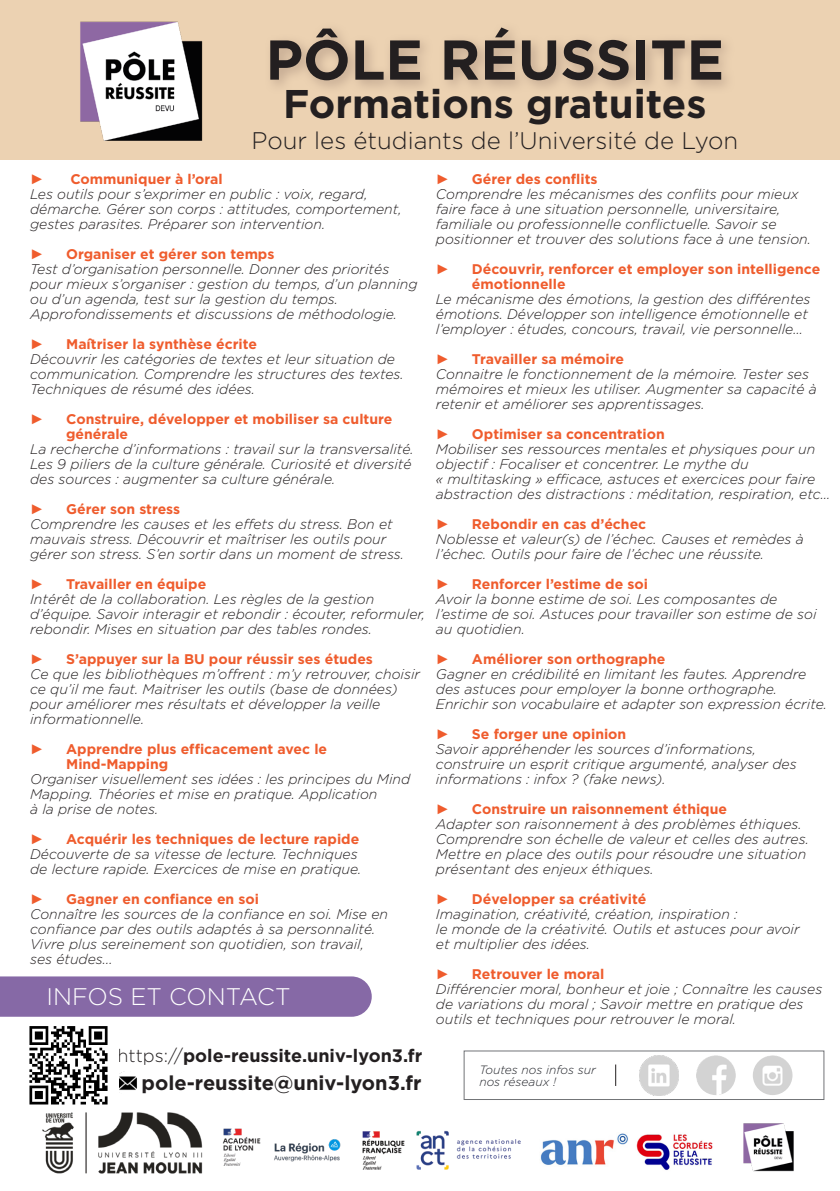
<style>
.page{position:relative;width:840px;height:1191px;background:#fff}
.page>*{position:absolute;margin:0;border:0;box-sizing:border-box;transform-origin:0 0}
.t1{font:700 56px "Gotham";color:#231f20}
.t2{font:700 40px "Gotham";color:#231f20}
.t3{font:300 24px "Gotham";color:#231f20}
.t4{font:300 24px "Gotham";color:#fff}
.Style_de_paragraphe_1{font:700 20px "Gotham";color:#231f20}
.Style_de_paragraphe_1-2{font:700 18px "Gotham";color:#231f20}
.t5{font:italic 300 14px/15px "Gotham";color:#231f20}
.t6{font:700 14px/15px "Gotham";color:#ef5c2d}
.t7{font:14px "Arial";color:#ef5c2d}
.PETIT{font:italic 300 12px/12px "Gotham";color:#23252b}
.s1{font-weight:300}
</style>
<div class="page">
<div style="left:0;top:976px;width:371px;height:40px;background:#8669a6"></div>
<div style="left:0;top:0;width:839px;height:160px;background:#ecd2b2"></div>
<div style="left:263px;top:22px;width:471px;height:73px;background:#b29884;opacity:.75"></div>
<img style="left:80px;top:21px;width:123px;height:120px">
<img style="left:119px;top:1071px;width:18px;height:19px">
<img style="left:29px;top:1026px;width:79px;height:79px">
<img style="left:695px;top:1055px;width:40px;height:40px;border-radius:20px">
<img style="left:752px;top:1055px;width:40px;height:40px;border-radius:20px">
<img style="left:639px;top:1055px;width:39px;height:40px">
<svg style="left:615px;top:1064px;width:1px;height:22px"></svg>
<img style="left:42px;top:1112px;width:161px;height:62px">
<img style="left:274px;top:1139px;width:67px;height:23px">
<img style="left:223px;top:1128px;width:38px;height:38px">
<img style="left:362px;top:1130px;width:159px;height:40px">
<img style="left:636px;top:1134px;width:77px;height:36px">
<img style="left:540px;top:1133px;width:88px;height:32px">
<img style="left:743px;top:1123px;width:51px;height:49px">
<p class="t1" style="left:265px;top:27px;width:460px">PÔLE RÉUSSITE</p>
<p class="t2" style="left:283px;top:81px;width:425px">Formations gratuites</p>
<p class="t3" style="left:251px;top:127px;width:488px">Pour les étudiants de l’Université de Lyon</p>
<p class="t7" style="left:30px;top:169px;width:15px">►</p>
<p class="t6" style="left:70px;top:171px;width:154px">Communiquer à l’oral</p>
<p class="t5" style="left:30px;top:186px;width:373px">Les outils pour s’exprimer en public : voix, regard, démarche. Gérer son corps : attitudes, comportement, gestes parasites. Préparer son intervention.</p>
<p class="t7" style="left:30px;top:244px;width:15px">►</p>
<p class="t6" style="left:66px;top:246px;width:210px">Organiser et gérer son temps</p>
<p class="t5" style="left:30px;top:261px;width:360px">Test d’organisation personnelle. Donner des priorités</p>
<p class="t5" style="left:30px;top:276px;width:388px">pour mieux s’organiser : gestion du temps, d’un planning ou d’un agenda, test sur la gestion du temps.<br>Approfondissements et discussions de méthodologie.</p>
<p class="t7" style="left:30px;top:334px;width:15px">►</p>
<p class="t6" style="left:66px;top:336px;width:192px">Maîtriser la synthèse écrite</p>
<p class="t5" style="left:30px;top:351px;width:375px">Découvrir les catégories de textes et leur situation de communication. Comprendre les structures des textes.<br>Techniques de résumé des idées.</p>
<p class="t7" style="left:30px;top:409px;width:15px">►</p>
<p class="t6" style="left:66px;top:411px;width:327px">Construire, développer et mobiliser sa culture générale</p>
<p class="t5" style="left:30px;top:441px;width:385px">La recherche d’informations : travail sur la transversalité.<br>Les 9 piliers de la culture générale. Curiosité et diversité des sources : augmenter sa culture générale.</p>
<p class="t7" style="left:30px;top:499px;width:15px">►</p>
<p class="t6" style="left:66px;top:501px;width:115px">Gérer son stress</p>
<p class="t5" style="left:30px;top:516px;width:375px">Comprendre les causes et les effets du stress. Bon et mauvais stress. Découvrir et maîtriser les outils pour gérer son stress. S’en sortir dans un moment de stress.</p>
<p class="t7" style="left:30px;top:574px;width:15px">►</p>
<p class="t6" style="left:66px;top:576px;width:141px">Travailler en équipe</p>
<p class="t5" style="left:30px;top:591px;width:396px">Intérêt de la collaboration. Les règles de la gestion d’équipe. Savoir interagir et rebondir : écouter, reformuler, rebondir. Mises en situation par des tables rondes.</p>
<p class="t7" style="left:30px;top:649px;width:15px">►</p>
<p class="t6" style="left:66px;top:651px;width:308px">S’appuyer sur la BU pour réussir ses études</p>
<p class="t5" style="left:30px;top:666px;width:391px">Ce que les bibliothèques m’offrent : m’y retrouver, choisir ce qu’il me faut. Maitriser les outils (base de données)</p>
<p class="t5" style="left:30px;top:696px;width:351px">pour améliorer mes résultats et développer la veille informationnelle.</p>
<p class="t7" style="left:30px;top:739px;width:15px">►</p>
<p class="t6" style="left:66px;top:741px;width:262px">Apprendre plus efficacement avec le<br>Mind-Mapping</p>
<p class="t5" style="left:30px;top:771px;width:381px">Organiser visuellement ses idées : les principes du Mind<br>Mapping. Théories et mise en pratique. Application<br>à la prise de notes.</p>
<p class="t7" style="left:30px;top:829px;width:15px">►</p>
<p class="t6" style="left:66px;top:831px;width:294px">Acquérir les techniques de lecture rapide</p>
<p class="t5" style="left:30px;top:846px;width:332px">Découverte de sa vitesse de lecture. Techniques de lecture rapide. Exercices de mise en pratique.</p>
<p class="t7" style="left:30px;top:889px;width:15px">►</p>
<p class="t6" style="left:66px;top:891px;width:194px">Gagner en confiance en soi</p>
<p class="t5" style="left:30px;top:906px;width:359px">Connaître les sources de la confiance en soi. Mise en confiance par des outils adaptés à sa personnalité.</p>
<p class="t5" style="left:30px;top:936px;width:335px">Vivre plus sereinement son quotidien, son travail,</p>
<p class="t5" style="left:30px;top:951px;width:84px">ses études...</p>
<p class="t4" style="left:47px;top:983px;width:245px">INFOS ET CONTACT</p>
<p class="Style_de_paragraphe_1-2" style="left:117px;top:1045px;width:306px"><span class="s1">https://</span>pole-reussite.univ-lyon3.fr</p>
<p class="Style_de_paragraphe_1" style="left:141px;top:1071px;width:281px">pole-reussite@univ-lyon3.fr</p>
<p class="t7" style="left:435px;top:169px;width:15px">►</p>
<p class="t6" style="left:471px;top:171px;width:127px">Gérer des conflits</p>
<p class="t5" style="left:435px;top:186px;width:376px">Comprendre les mécanismes des conflits pour mieux faire face à une situation personnelle, universitaire, familiale ou professionnelle conflictuelle. Savoir se positionner et trouver des solutions face à une tension.</p>
<p class="t7" style="left:435px;top:259px;width:15px">►</p>
<p class="t6" style="left:471px;top:261px;width:349px">Découvrir, renforcer et employer son intelligence émotionnelle</p>
<p class="t5" style="left:435px;top:291px;width:376px">Le mécanisme des émotions, la gestion des différentes émotions. Développer son intelligence émotionnelle et l’employer : études, concours, travail, vie personnelle…</p>
<p class="t7" style="left:435px;top:349px;width:15px">►</p>
<p class="t6" style="left:471px;top:351px;width:153px">Travailler sa mémoire</p>
<p class="t5" style="left:435px;top:366px;width:382px">Connaitre le fonctionnement de la mémoire. Tester ses mémoires et mieux les utiliser. Augmenter sa capacité à retenir et améliorer ses apprentissages.</p>
<p class="t7" style="left:435px;top:424px;width:15px">►</p>
<p class="t6" style="left:471px;top:426px;width:194px">Optimiser sa concentration</p>
<p class="t5" style="left:435px;top:441px;width:395px">Mobiliser ses ressources mentales et physiques pour un objectif : Focaliser et concentrer. Le mythe du<br>« multitasking » efficace, astuces et exercices pour faire abstraction des distractions : méditation, respiration, etc…</p>
<p class="t7" style="left:435px;top:514px;width:15px">►</p>
<p class="t6" style="left:471px;top:516px;width:176px">Rebondir en cas d’échec</p>
<p class="t5" style="left:435px;top:531px;width:369px">Noblesse et valeur(s) de l’échec. Causes et remèdes à l’échec. Outils pour faire de l’échec une réussite.</p>
<p class="t7" style="left:435px;top:574px;width:15px">►</p>
<p class="t6" style="left:471px;top:576px;width:177px">Renforcer l’estime de soi</p>
<p class="t5" style="left:435px;top:591px;width:382px">Avoir la bonne estime de soi. Les composantes de l’estime de soi. Astuces pour travailler son estime de soi</p>
<p class="t5" style="left:435px;top:621px;width:90px">au quotidien.</p>
<p class="t7" style="left:435px;top:649px;width:15px">►</p>
<p class="t6" style="left:471px;top:651px;width:195px">Améliorer son orthographe</p>
<p class="t5" style="left:435px;top:666px;width:372px">Gagner en crédibilité en limitant les fautes. Apprendre</p>
<p class="t5" style="left:435px;top:681px;width:342px">des astuces pour employer la bonne orthographe.</p>
<p class="t5" style="left:435px;top:696px;width:392px">Enrichir son vocabulaire et adapter son expression écrite.</p>
<p class="t7" style="left:435px;top:724px;width:15px">►</p>
<p class="t6" style="left:471px;top:726px;width:156px">Se forger une opinion</p>
<p class="t5" style="left:435px;top:741px;width:362px">Savoir appréhender les sources d’informations, construire un esprit critique argumenté, analyser des informations : infox ? (fake news).</p>
<p class="t7" style="left:435px;top:799px;width:15px">►</p>
<p class="t6" style="left:471px;top:801px;width:256px">Construire un raisonnement éthique</p>
<p class="t5" style="left:435px;top:816px;width:374px">Adapter son raisonnement à des problèmes éthiques.<br>Comprendre son échelle de valeur et celles des autres.<br>Mettre en place des outils pour résoudre une situation présentant des enjeux éthiques.</p>
<p class="t7" style="left:435px;top:889px;width:15px">►</p>
<p class="t6" style="left:471px;top:891px;width:176px">Développer sa créativité</p>
<p class="t5" style="left:435px;top:906px;width:303px">Imagination, créativité, création, inspiration :</p>
<p class="t5" style="left:435px;top:921px;width:365px">le monde de la créativité. Outils et astuces pour avoir</p>
<p class="t5" style="left:435px;top:936px;width:155px">et multiplier des idées.</p>
<p class="t7" style="left:435px;top:964px;width:15px">►</p>
<p class="t6" style="left:471px;top:966px;width:134px">Retrouver le moral</p>
<p class="t5" style="left:435px;top:981px;width:387px">Différencier moral, bonheur et joie ; Connaître les causes de variations du moral ; Savoir mettre en pratique des outils et techniques pour retrouver le moral.</p>
<p class="PETIT" style="left:479px;top:1063px;width:118px">Toutes nos infos sur nos réseaux !</p>
</div>
